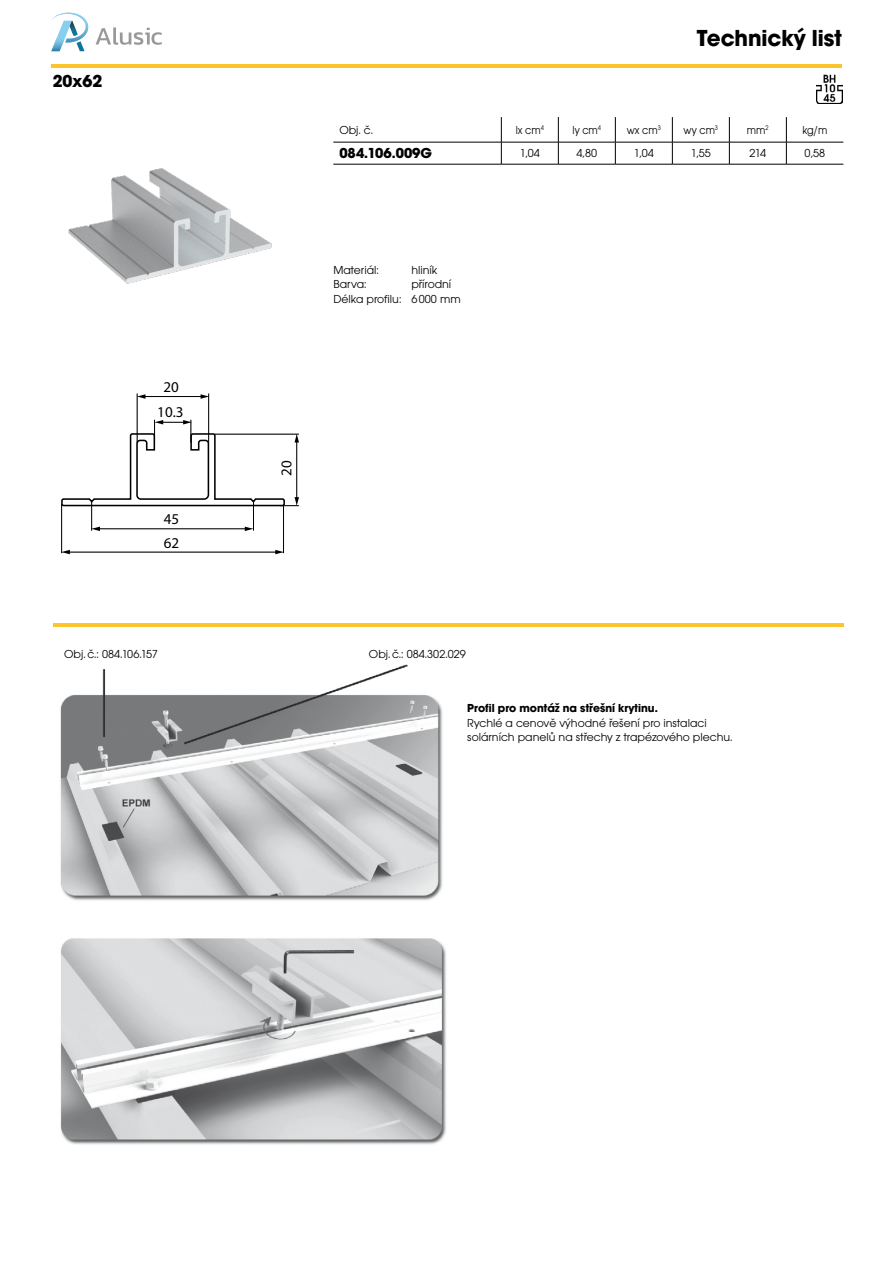
<style>
.page{position:relative;width:893px;height:1263px;background:#fff}
.page>*{position:absolute;margin:0;border:0;box-sizing:border-box;transform-origin:0 0}
.t1{font:700 24px "Avant Gar Got Itc TOT";color:#000}
.t2{font:700 18px "Avant Gar Got Itc TOT";color:#000}
.t3{font:700 15px "Avant Gar Got Itc TOT";color:#000}
.t4{font:15px "Myriad Pro";color:#000}
.t5{font:12px/14.4px "Avant Gar Got Itc TOT Boo";color:#000}
.t6{font:12px "Avant Gar Got Itc TOT Boo";color:#000;scale:.9 1}
.t7{font:700 12px "Avant Gar Got Itc TOT";color:#000}
</style>
<div class="page">
<svg style="left:51px;top:13px;width:37px;height:38px"></svg>
<svg style="left:96px;top:27px;width:66px;height:18px"></svg>
<hr style="left:51px;top:65px;width:791px;height:3px;background:#fcc52b">
<hr style="left:53px;top:623px;width:791px;height:3px;background:#fcc52b">
<img style="left:68px;top:168px;width:204px;height:116px">
<hr style="left:61px;top:504px;width:1px;height:49px;background:#000">
<hr style="left:91px;top:501px;width:1px;height:30px;background:#000">
<hr style="left:253px;top:501px;width:1px;height:30px;background:#000">
<hr style="left:283px;top:504px;width:1px;height:49px;background:#000">
<hr style="left:208px;top:393px;width:1px;height:49px;background:#000">
<hr style="left:137px;top:393px;width:1px;height:49px;background:#000">
<hr style="left:144px;top:396px;width:58px;height:1px;background:#000">
<svg style="left:137px;top:394px;width:8px;height:5px"></svg>
<svg style="left:201px;top:394px;width:8px;height:5px"></svg>
<svg style="left:61px;top:420px;width:238px;height:87px"></svg>
<hr style="left:214px;top:434px;width:85px;height:1px;background:#000">
<hr style="left:68px;top:552px;width:209px;height:1px;background:#000">
<svg style="left:61px;top:550px;width:9px;height:4px"></svg>
<svg style="left:275px;top:550px;width:9px;height:4px"></svg>
<hr style="left:98px;top:528px;width:148px;height:1px;background:#000">
<svg style="left:92px;top:527px;width:8px;height:4px"></svg>
<svg style="left:245px;top:527px;width:8px;height:4px"></svg>
<img style="left:817px;top:75px;width:26px;height:29px">
<hr style="left:333px;top:142px;width:168px;height:1px;background:#000">
<hr style="left:333px;top:164px;width:168px;height:1px;background:#000">
<hr style="left:501px;top:142px;width:57px;height:1px;background:#000">
<svg style="left:501px;top:117px;width:1px;height:47px"></svg>
<hr style="left:501px;top:164px;width:57px;height:1px;background:#000">
<hr style="left:558px;top:142px;width:57px;height:1px;background:#000">
<svg style="left:558px;top:117px;width:1px;height:47px"></svg>
<hr style="left:558px;top:164px;width:57px;height:1px;background:#000">
<hr style="left:615px;top:142px;width:57px;height:1px;background:#000">
<svg style="left:615px;top:117px;width:1px;height:47px"></svg>
<hr style="left:615px;top:164px;width:57px;height:1px;background:#000">
<hr style="left:672px;top:142px;width:57px;height:1px;background:#000">
<svg style="left:672px;top:117px;width:1px;height:47px"></svg>
<hr style="left:672px;top:164px;width:57px;height:1px;background:#000">
<hr style="left:729px;top:142px;width:57px;height:1px;background:#000">
<svg style="left:729px;top:117px;width:1px;height:47px"></svg>
<hr style="left:729px;top:164px;width:57px;height:1px;background:#000">
<hr style="left:786px;top:142px;width:57px;height:1px;background:#000">
<svg style="left:786px;top:117px;width:1px;height:47px"></svg>
<hr style="left:786px;top:164px;width:57px;height:1px;background:#000">
<img style="left:60px;top:664px;width:386px;height:481px">
<h2 class="t2" style="left:53px;top:70px;width:51px">20x62</h2>
<h2 class="t2" style="left:81px;top:70px;width:21px">40</h2>
<p class="t4" style="left:164px;top:377px;width:17px">20</p>
<p class="t4" style="left:157px;top:402px;width:28px">10.3</p>
<p class="t4" style="left:164px;top:510px;width:17px">45</p>
<p class="t4" style="left:164px;top:534px;width:17px">62</p>
<h1 class="t1" style="left:697px;top:23px;width:147px">Technický list</h1>
<p class="t5" style="left:338px;top:122px;width:35px">Obj. č.</p>
<p class="t6" style="left:514px;top:123px;width:33px">lx cm<sup>4</sup></p>
<p class="t6" style="left:571px;top:123px;width:33px">ly cm<sup>4</sup></p>
<p class="t6" style="left:625px;top:123px;width:39px">wx cm<sup>3</sup></p>
<p class="t6" style="left:682px;top:123px;width:40px">wy cm<sup>3</sup></p>
<p class="t6" style="left:745px;top:123px;width:26px">mm<sup>2</sup></p>
<p class="t6" style="left:801px;top:123px;width:29px">kg/m</p>
<p class="t3" style="left:402px;top:144px;width:29px">10G</p>
<p class="t5" style="left:518px;top:146px;width:21px">1,08</p>
<p class="t5" style="left:575px;top:146px;width:22px">4,66</p>
<p class="t5" style="left:632px;top:146px;width:21px">1,08</p>
<p class="t5" style="left:689px;top:146px;width:22px">233</p>
<p class="t5" style="left:748px;top:146px;width:18px">214</p>
<p class="t5" style="left:803px;top:146px;width:22px">0,58</p>
<p class="t5" style="left:339px;top:122px;width:35px">Obj. č.</p>
<p class="t6" style="left:516px;top:123px;width:33px">lx cm<sup>4</sup></p>
<p class="t6" style="left:573px;top:123px;width:33px">ly cm<sup>4</sup></p>
<p class="t6" style="left:627px;top:123px;width:39px">wx cm<sup>3</sup></p>
<p class="t6" style="left:684px;top:123px;width:40px">wy cm<sup>3</sup></p>
<p class="t6" style="left:747px;top:123px;width:26px">mm<sup>2</sup></p>
<p class="t6" style="left:802px;top:123px;width:29px">kg/m</p>
<p class="t3" style="left:339px;top:144px;width:94px">084.106.009G</p>
<p class="t5" style="left:520px;top:146px;width:22px">1,04</p>
<p class="t5" style="left:577px;top:146px;width:22px">4,80</p>
<p class="t5" style="left:634px;top:146px;width:22px">1,04</p>
<p class="t5" style="left:691px;top:146px;width:21px">1,55</p>
<p class="t5" style="left:750px;top:146px;width:18px">214</p>
<p class="t5" style="left:805px;top:146px;width:22px">0,58</p>
<p class="t5" style="left:333px;top:263px;width:47px">Materiál:</p>
<p class="t5" style="left:411px;top:263px;width:28px">hliník</p>
<p class="t5" style="left:333px;top:277px;width:35px">Barva:</p>
<p class="t5" style="left:332px;top:263px;width:47px">Materiál:</p>
<p class="t5" style="left:410px;top:263px;width:28px">hliník</p>
<p class="t5" style="left:332px;top:277px;width:35px">Barva:</p>
<p class="t5" style="left:333px;top:277px;width:129px;text-indent:78px">přírodní<br>Délka profilu: 6000 mm</p>
<p class="t5" style="left:332px;top:277px;width:129px;text-indent:78px">přírodní<br>Délka profilu: 6000 mm</p>
<p class="t4" style="left:277px;top:476px;width:17px;rotate:-90deg">20</p>
<p class="t5" style="left:64px;top:647px;width:95px">Obj.č.: 084.106.157</p>
<p class="t5" style="left:369px;top:647px;width:98px">Obj.č.: 084.302.029</p>
<p class="t7" style="left:467px;top:701px;width:192px">Profil pro montáž na střešní krytinu.</p>
<p class="t5" style="left:467px;top:715px;width:267px">Rychlé a cenově výhodné řešení pro instalaci solárních panelů na střechy z trapézového plechu.</p>
</div>
